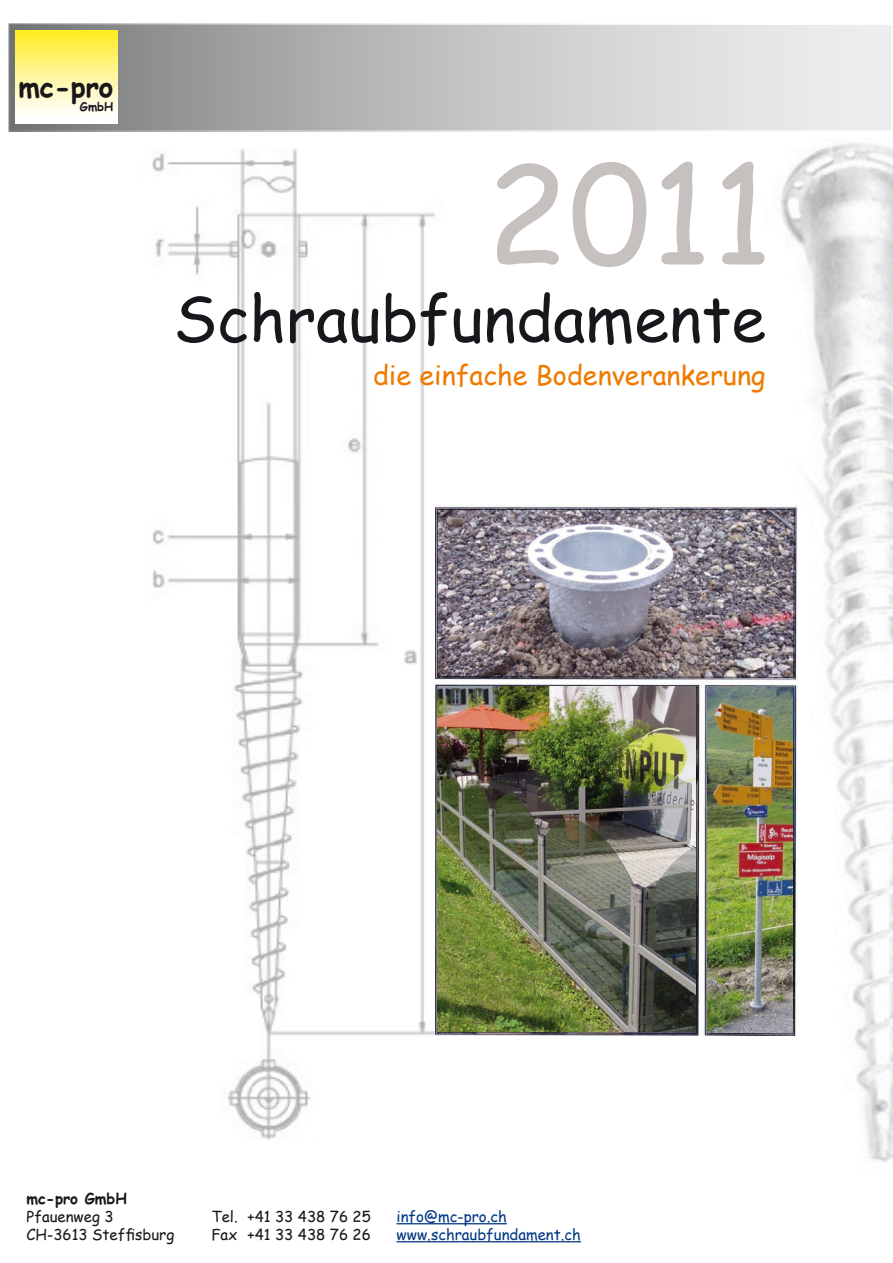
<style>
.page{position:relative;width:893px;height:1263px;background:#fff}
.page>*{position:absolute;margin:0;border:0;box-sizing:border-box;transform-origin:0 0}
.t1{font:135px "Comic Sans MS";color:#c6c1be}
.t2{font:63px "Comic Sans MS";color:#1a171c}
.t3{font:700 27.75px "Comic Sans MS";color:#1a171c}
.t4{font:27px "Comic Sans MS";color:#ee7b00}
.t5{font:15px/18px "Comic Sans MS";color:#1a171c}
.t6{font:15px/18px "Comic Sans MS";color:#003883}
.t7{font:700 15px "Comic Sans MS";color:#1a171c}
.t8{font:700 11.85px "Comic Sans MS";color:#1a171c}
</style>
<div class="page">
<div style="left:9px;top:24px;width:883px;height:107px;background:linear-gradient(to right,#7c7d7f,#fafbfb)"></div>
<div style="left:8px;top:23px;width:885px;height:109px;border:1px solid #fff"></div>
<img style="left:763px;top:143px;width:130px;height:1019px">
<img style="left:151px;top:148px;width:348px;height:992px">
<img style="left:436px;top:505px;width:361px;height:530px">
<hr style="left:396px;top:1223px;width:111px;height:1px;background:#003883">
<hr style="left:396px;top:1241px;width:185px;height:1px;background:#003883">
<div style="left:15px;top:30px;width:102px;height:94px;background:linear-gradient(to bottom,#ffec25,#fff)"></div>
<img style="left:707px;top:688px;width:85px;height:344px">
<img style="left:438px;top:687px;width:258px;height:344px">
<h3 class="t3" style="left:18px;top:67px;width:97px">mc-pro</h3>
<p class="t8" style="left:80px;top:98px;width:35px">GmbH</p>
<h1 class="t1" style="left:486px;top:116px;width:288px">2011</h1>
<h2 class="t2" style="left:173px;top:272px;width:594px">Schraubfundamente</h2>
<h3 class="t4" style="left:373px;top:355px;width:394px">die einfache Bodenverankerung</h3>
<p class="t7" style="left:27px;top:1187px;width:102px">mc-pro GmbH</p>
<p class="t5" style="left:27px;top:1207px;width:149px">Pfauenweg 3<br>CH-3613 Steffisburg</p>
<p class="t5" style="left:212px;top:1207px;width:161px">Tel. +41 33 438 76 25<br>Fax +41 33 438 76 26</p>
<p class="t6" style="left:396px;top:1207px;width:186px">info@mc-pro.ch www.schraubfundament.ch</p>
</div>
